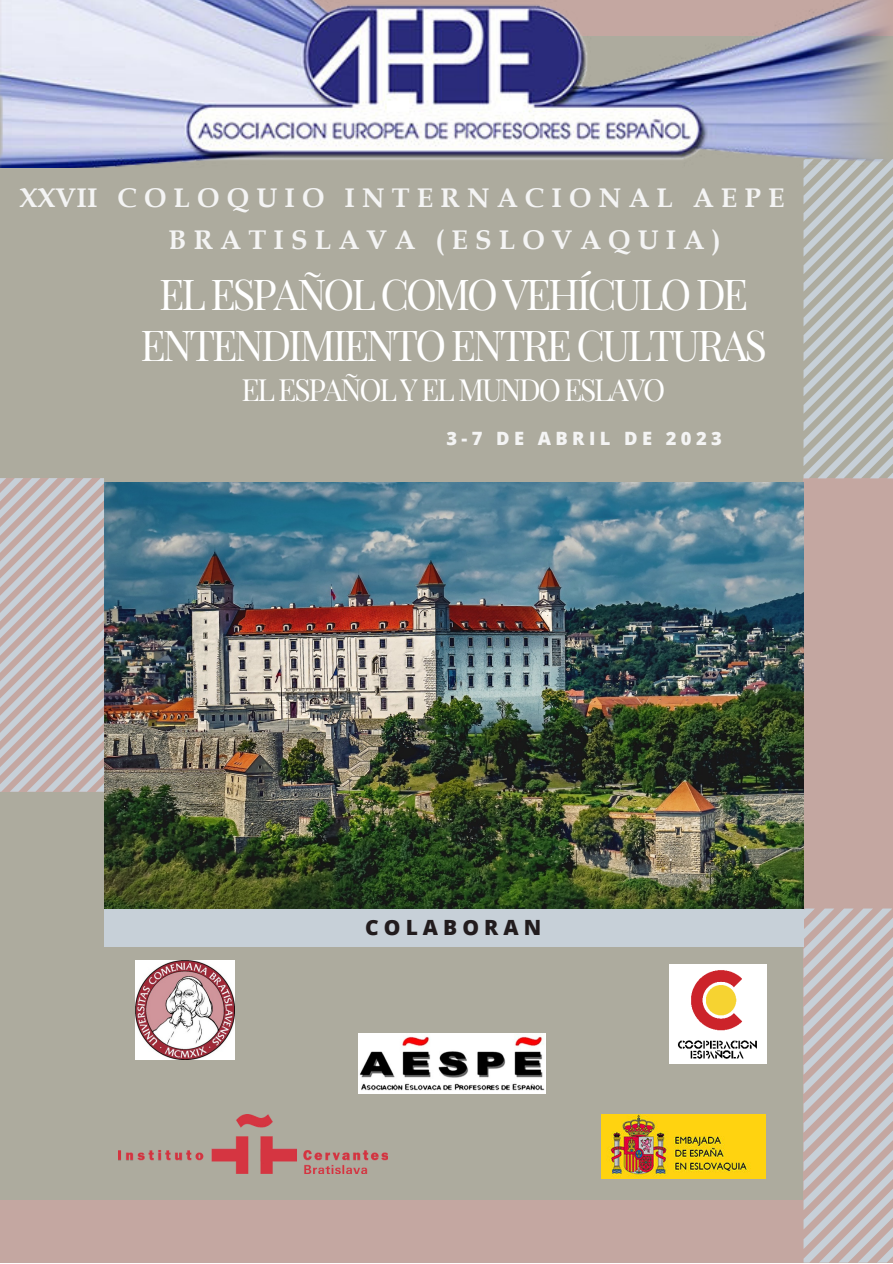
<style>
.page{position:relative;width:893px;height:1264px;background:#fff}
.page>*{position:absolute;margin:0;border:0;box-sizing:border-box;transform-origin:0 0}
.t1{font:41.7px/51.8px "Playfair Display";letter-spacing:-.07em;color:#fff;text-align:center}
.t2{font:30px "Playfair Display";letter-spacing:-.07em;color:#fff}
.t3{font:700 27px/42.8px "Book Antiqua";letter-spacing:.265em;color:#f4f4f4}
.t4{font:800 21px "Open Sans";letter-spacing:.24em;color:#221c1e}
.t5{font:800 18.3px "Open Sans";letter-spacing:.24em;color:#f4f4f4}
</style>
<div class="page">
<div style="left:0;top:0;width:892px;height:1262px;background:#adab9e"></div>
<div style="left:803px;top:478px;width:89px;height:784px;background:#c4a7a1"></div>
<div style="left:104px;top:908px;width:699px;height:38px;background:#c7d0d8"></div>
<div style="left:0;top:1200px;width:892px;height:62px;background:#c4a7a1"></div>
<svg style="left:803px;top:167px;width:89px;height:311px"></svg>
<img style="left:104px;top:482px;width:699px;height:426px">
<img style="left:0;top:0;width:892px;height:167px">
<img style="left:135px;top:960px;width:99px;height:99px">
<img style="left:358px;top:1033px;width:187px;height:60px">
<img style="left:602px;top:1114px;width:163px;height:64px">
<img style="left:669px;top:964px;width:97px;height:99px">
<svg style="left:803px;top:908px;width:89px;height:354px"></svg>
<svg style="left:0;top:478px;width:104px;height:313px;background:#c5bbbc"></svg>
<img style="left:118px;top:1114px;width:269px;height:59px">
<p class="t3" style="left:168px;top:176px;width:617px;text-indent:-149px">XXVII COLOQUIO INTERNACIONAL AEPE<br>BRATISLAVA (ESLOVAQUIA)</p>
<h1 class="t1" style="left:140px;top:264px;width:628px">EL ESPAÑOL COMO VEHÍCULO DE<br>ENTENDIMIENTO ENTRE CULTURAS</h1>
<p class="t2" style="left:241px;top:366px;width:425px">EL ESPAÑOL Y EL MUNDO ESLAVO</p>
<p class="t5" style="left:446px;top:424px;width:277px">3-7 DE ABRIL DE 2023</p>
<p class="t4" style="left:365px;top:911px;width:177px">COLABORAN</p>
</div>
